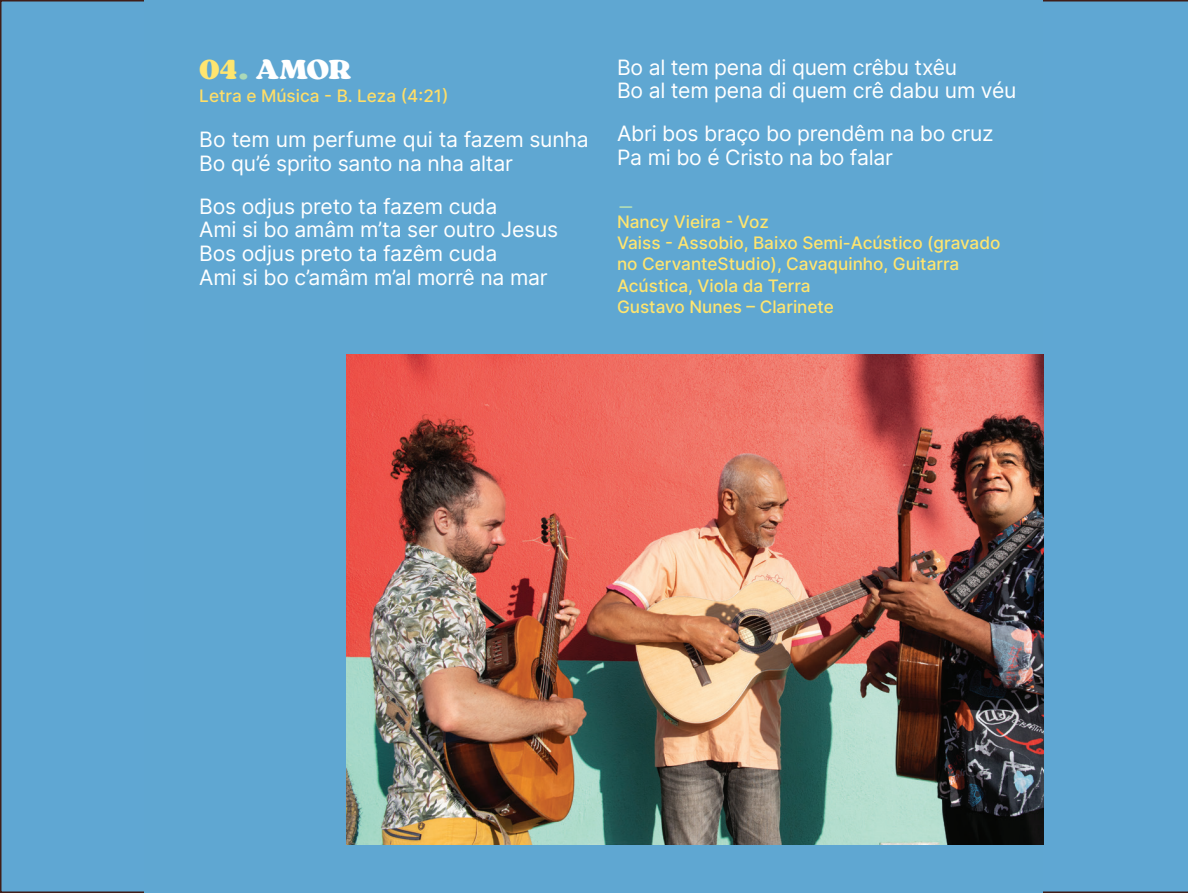
<style>
.page{position:relative;width:1188px;height:893px;background:#fff}
.page>*{position:absolute;margin:0;border:0;box-sizing:border-box;transform-origin:0 0}
.t1{font:29.1px "Sergio Trendy";letter-spacing:-.015em;color:#fff}
.t2{font:29.1px "Sergio Trendy";color:#abd9b8}
.t3{font:21.15px/23.9px "Inter";letter-spacing:-.01em;color:#fff}
.t4{font:500 17.25px/21.1px "Inter";color:#ffe56f}
.t5{font:500 17.25px "Inter";color:#ffde68}
.s1{color:#ffe56f}
.s2{color:#abd9b8}
</style>
<div class="page">
<div style="left:0;top:0;width:1188px;height:892px;background:#5fa7d3"></div>
<div style="left:145px;top:0;width:898px;height:892px;background:#5fa7d2"></div>
<img style="left:347px;top:355px;width:696px;height:489px">
<h1 class="t1" style="left:199px;top:51px;width:154px"><span class="s1">04</span><span class="s2">.</span> AMOR</h1>
<p class="t5" style="left:199px;top:84px;width:251px">Letra e Música - B. Leza (4:21)</p>
<p class="t3" style="left:199px;top:127px;width:391px">Bo tem um perfume qui ta fazem sunha<br>Bo qu’é sprito santo na nha altar</p>
<p class="t3" style="left:199px;top:193px;width:360px">Bos odjus preto ta fazem cuda<br>Ami si bo amâm m’ta ser outro Jesus<br>Bos odjus preto ta fazêm cuda<br>Ami si bo c’amâm m’al morrê na mar</p>
<p class="t3" style="left:617px;top:54px;width:401px">Bo al tem pena di quem crêbu txêu<br>Bo al tem pena di quem crê dabu um véu</p>
<p class="t3" style="left:617px;top:121px;width:378px">Abri bos braço bo prendêm na bo cruz<br>Pa mi bo é Cristo na bo falar</p>
<h1 class="t2" style="left:617px;top:179px;width:19px">_</h1>
<p class="t4" style="left:617px;top:211px;width:385px">Nancy Vieira - Voz<br>Vaiss - Assobio, Baixo Semi-Acústico (gravado no CervanteStudio), Cavaquinho, Guitarra<br>Acústica, Viola da Terra<br>Gustavo Nunes – Clarinete</p>
</div>
